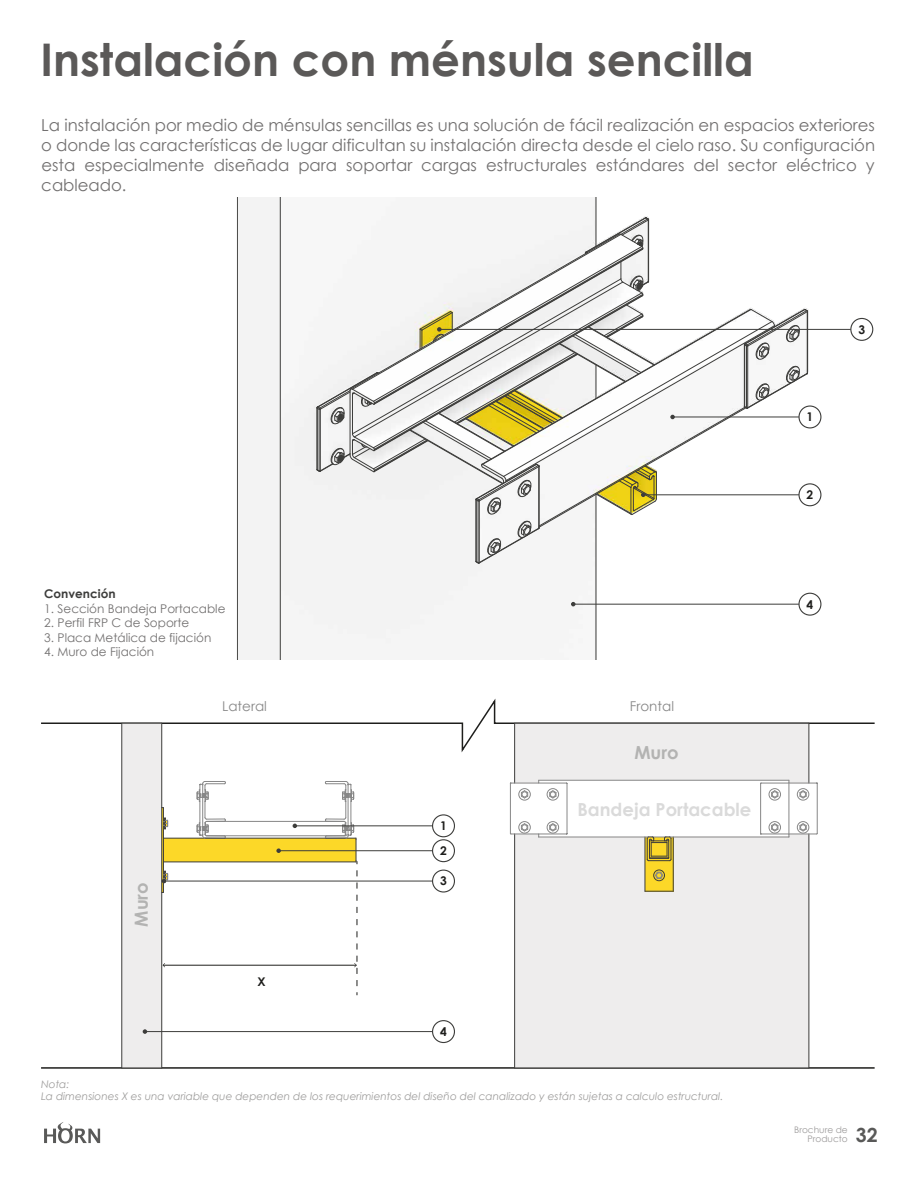
<style>
.page{position:relative;width:918px;height:1188px;background:#fff}
.page>*{position:absolute;margin:0;border:0;box-sizing:border-box;transform-origin:0 0}
.t1{font:700 45px "Century Gothic";color:#5b5958}
.t2{font:700 19.5px "Century Gothic";color:#595958}
.t3{font:700 18px "Century Gothic";color:#dadada}
.t4{font:700 18px "Century Gothic";color:#b3b3b2}
.t5{font:16.5px/19.8px "Century Gothic";color:#727070;text-align:justify}
.t6{font:13.5px "Century Gothic";color:#878787}
.t7{font:12px "Century Gothic";color:#727070}
.t8{font:700 12px "Century Gothic";color:#3d3d3b}
.t9{font:700 12px "Century Gothic";color:#1e1e1c}
.t10{font:italic 10.5px/12.6px "Century Gothic";color:#9e9d9c}
.t11{font:9px/9px "Century Gothic";color:#9d9b9b;text-align:right}
</style>
<div class="page">
<svg style="left:41px;top:698px;width:834px;height:57px"></svg>
<hr style="left:41px;top:1067px;width:833px;height:2px;background:#1e1e1c">
<div style="left:432px;top:839px;width:23px;height:23px;border:1px solid #3d3d3b;border-radius:50%"></div>
<div style="left:432px;top:814px;width:23px;height:23px;border:1px solid #3d3d3b;border-radius:50%"></div>
<hr style="left:163px;top:965px;width:193px;height:1px;background:#1e1e1c">
<img style="left:238px;top:197px;width:636px;height:463px">
<hr style="left:237px;top:197px;width:1px;height:463px;background:#3d3d3b">
<hr style="left:595px;top:197px;width:1px;height:49px;background:#3d3d3b">
<hr style="left:280px;top:197px;width:1px;height:463px;background:#3d3d3b">
<hr style="left:595px;top:494px;width:1px;height:166px;background:#3d3d3b">
<div style="left:515px;top:834px;width:293px;height:234px;background:#eeeded"></div>
<div style="left:122px;top:723px;width:40px;height:345px;background:#eeeded"></div>
<div style="left:645px;top:837px;width:28px;height:54px;background:#fcd828"></div>
<div style="left:163px;top:838px;width:193px;height:24px;background:#fcd828"></div>
<hr style="left:207px;top:836px;width:139px;height:1px;background:#878787">
<hr style="left:161px;top:723px;width:1px;height:345px;background:#3d3d3b">
<hr style="left:163px;top:838px;width:193px;height:1px;background:#3d3d3b">
<svg style="left:645px;top:891px;width:28px;height:1px"></svg>
<hr style="left:672px;top:837px;width:1px;height:54px;background:#3d3d3b">
<hr style="left:808px;top:723px;width:1px;height:60px;background:#3d3d3b">
<hr style="left:514px;top:1068px;width:294px;height:1px;background:#3d3d3b">
<hr style="left:816px;top:784px;width:1px;height:49px;background:#878787">
<hr style="left:760px;top:784px;width:1px;height:49px;background:#878787">
<hr style="left:808px;top:834px;width:1px;height:234px;background:#3d3d3b">
<svg style="left:549px;top:790px;width:7px;height:8px"></svg>
<svg style="left:520px;top:790px;width:8px;height:8px"></svg>
<div style="left:518px;top:788px;width:12px;height:12px;border:1px solid #878787;border-radius:50%"></div>
<div style="left:546px;top:788px;width:12px;height:12px;border:1px solid #878787;border-radius:50%"></div>
<div style="left:797px;top:788px;width:12px;height:12px;border:1px solid #878787;border-radius:50%"></div>
<svg style="left:770px;top:823px;width:8px;height:8px"></svg>
<div style="left:797px;top:821px;width:12px;height:12px;border:1px solid #878787;border-radius:50%"></div>
<svg style="left:799px;top:823px;width:7px;height:9px"></svg>
<svg style="left:654px;top:871px;width:9px;height:8px"></svg>
<div style="left:653px;top:870px;width:11px;height:11px;border:1px solid #3d3d3b;border-radius:50%"></div>
<hr style="left:644px;top:837px;width:1px;height:54px;background:#3d3d3b">
<hr style="left:510px;top:784px;width:1px;height:49px;background:#878787">
<hr style="left:566px;top:784px;width:1px;height:49px;background:#878787">
<div style="left:768px;top:821px;width:12px;height:12px;border:1px solid #878787;border-radius:50%"></div>
<svg style="left:799px;top:790px;width:7px;height:9px"></svg>
<div style="left:518px;top:821px;width:12px;height:12px;border:1px solid #878787;border-radius:50%"></div>
<div style="left:546px;top:821px;width:12px;height:12px;border:1px solid #878787;border-radius:50%"></div>
<div style="left:768px;top:788px;width:12px;height:12px;border:1px solid #878787;border-radius:50%"></div>
<svg style="left:770px;top:790px;width:8px;height:9px"></svg>
<svg style="left:520px;top:823px;width:8px;height:9px"></svg>
<svg style="left:549px;top:823px;width:7px;height:9px"></svg>
<svg style="left:509px;top:723px;width:299px;height:61px"></svg>
<hr style="left:514px;top:834px;width:1px;height:234px;background:#3d3d3b">
<svg style="left:646px;top:836px;width:25px;height:25px"></svg>
<hr style="left:761px;top:834px;width:55px;height:1px;background:#878787">
<hr style="left:761px;top:783px;width:55px;height:1px;background:#878787">
<hr style="left:788px;top:783px;width:1px;height:52px;background:#878787">
<hr style="left:670px;top:837px;width:118px;height:1px;background:#878787">
<hr style="left:538px;top:837px;width:110px;height:1px;background:#878787">
<hr style="left:511px;top:834px;width:55px;height:1px;background:#878787">
<hr style="left:511px;top:783px;width:55px;height:1px;background:#878787">
<hr style="left:163px;top:862px;width:193px;height:1px;background:#3d3d3b">
<hr style="left:121px;top:723px;width:1px;height:345px;background:#3d3d3b">
<hr style="left:122px;top:723px;width:40px;height:1px;background:#3d3d3b">
<hr style="left:122px;top:1068px;width:40px;height:1px;background:#3d3d3b">
<hr style="left:207px;top:821px;width:137px;height:1px;background:#878787">
<svg style="left:196px;top:781px;width:30px;height:58px"></svg>
<svg style="left:325px;top:781px;width:32px;height:205px"></svg>
<div style="left:798px;top:483px;width:23px;height:23px;border:1px solid #3d3d3b;border-radius:50%"></div>
<hr style="left:573px;top:604px;width:225px;height:1px;background:#3d3d3b">
<svg style="left:571px;top:602px;width:4px;height:4px"></svg>
<div style="left:798px;top:593px;width:23px;height:23px;border:1px solid #3d3d3b;border-radius:50%"></div>
<div style="left:798px;top:405px;width:23px;height:23px;border:1px solid #3d3d3b;border-radius:50%"></div>
<hr style="left:439px;top:329px;width:411px;height:1px;background:#3d3d3b">
<svg style="left:316px;top:217px;width:492px;height:347px"></svg>
<div style="left:850px;top:318px;width:23px;height:23px;border:1px solid #3d3d3b;border-radius:50%"></div>
<hr style="left:278px;top:850px;width:154px;height:1px;background:#3d3d3b">
<svg style="left:276px;top:848px;width:5px;height:5px"></svg>
<div style="left:432px;top:870px;width:23px;height:23px;border:1px solid #3d3d3b;border-radius:50%"></div>
<hr style="left:164px;top:881px;width:268px;height:1px;background:#3d3d3b">
<svg style="left:162px;top:807px;width:6px;height:86px"></svg>
<div style="left:432px;top:1020px;width:23px;height:23px;border:1px solid #3d3d3b;border-radius:50%"></div>
<hr style="left:145px;top:1031px;width:287px;height:1px;background:#3d3d3b">
<svg style="left:143px;top:1029px;width:4px;height:5px"></svg>
<hr style="left:295px;top:826px;width:137px;height:1px;background:#3d3d3b">
<svg style="left:292px;top:824px;width:5px;height:4px"></svg>
<svg style="left:44px;top:1122px;width:56px;height:21px"></svg>
<h1 class="t1" style="left:40px;top:25px;width:714px">Instalación con ménsula sencilla</h1>
<p class="t5" style="left:41px;top:115px;width:835px">La instalación por medio de ménsulas sencillas es una solución de fácil realización en espacios exteriores o donde las características de lugar dificultan su instalación directa desde el cielo raso. Su configuración esta especialmente diseñada para soportar cargas estructurales estándares del sector eléctrico y cableado.</p>
<p class="t8" style="left:44px;top:585px;width:73px">Convención</p>
<p class="t7" style="left:44px;top:600px;width:183px">1. Sección Bandeja Portacable</p>
<p class="t7" style="left:44px;top:614px;width:147px">2. Perfil FRP C de Soporte</p>
<p class="t7" style="left:44px;top:629px;width:168px">3. Placa Metálica de fijación</p>
<p class="t7" style="left:44px;top:643px;width:111px">4. Muro de Fijación</p>
<p class="t6" style="left:222px;top:697px;width:46px">Lateral</p>
<p class="t6" style="left:629px;top:697px;width:46px">Frontal</p>
<p class="t4" style="left:128px;top:927px;width:46px;rotate:-90deg">Muro</p>
<p class="t9" style="left:257px;top:972px;width:10px">X</p>
<p class="t9" style="left:440px;top:817px;width:8px">1</p>
<p class="t9" style="left:440px;top:842px;width:8px">2</p>
<p class="t9" style="left:440px;top:872px;width:8px">3</p>
<p class="t9" style="left:440px;top:1023px;width:8px">4</p>
<p class="t4" style="left:642px;top:738px;width:46px">Muro</p>
<p class="t4" style="left:634px;top:738px;width:46px">Muro</p>
<p class="t3" style="left:577px;top:796px;width:175px">Bandeja Portacable</p>
<p class="t10" style="left:41px;top:1077px;width:683px">Nota:<br>La dimensiones X es una variable que dependen de los requerimientos del diseño del canalizado y están sujetas a calculo estructural.</p>
<p class="t9" style="left:806px;top:408px;width:8px">1</p>
<p class="t9" style="left:806px;top:486px;width:8px">2</p>
<p class="t9" style="left:806px;top:595px;width:8px">4</p>
<p class="t9" style="left:858px;top:320px;width:8px">3</p>
<p class="t11" style="left:794px;top:1126px;width:55px">Brochure de<br>Producto</p>
<p class="t2" style="left:855px;top:1120px;width:23px">32</p>
</div>
